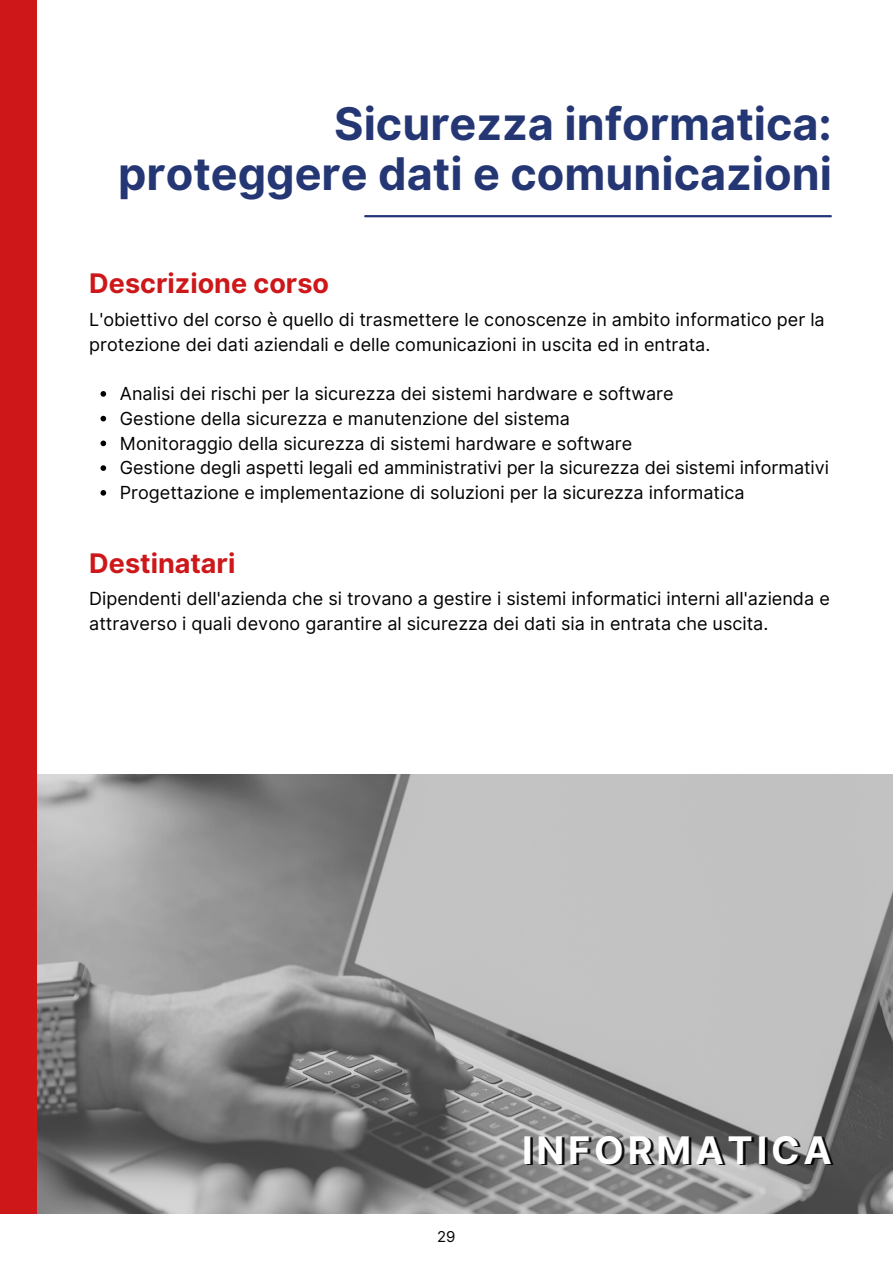
<style>
.page{position:relative;width:893px;height:1264px;background:#fff}
.page>*{position:absolute;margin:0;border:0;box-sizing:border-box;transform-origin:0 0}
.t1{font:700 45px/49.5px "Inter";color:#243774;text-align:right}
.t2{font:700 37.95px "Inter";letter-spacing:.1em;color:rgb(0 0 0/.9)}
.t3{font:700 27px "Inter";color:#cd1719}
.t4{font:18px/24.8px "Inter";color:#000}
.t5{font:15px "Inter";color:#000}
</style>
<div class="page">
<img style="left:37px;top:774px;width:855px;height:440px">
<div style="left:0;top:0;width:37px;height:1262px;background:#cd1719"></div>
<hr style="left:365px;top:215px;width:465px;height:2px;background:#243774">
<svg style="left:100px;top:391px;width:6px;height:5px"></svg>
<svg style="left:100px;top:416px;width:6px;height:5px"></svg>
<svg style="left:100px;top:440px;width:6px;height:6px"></svg>
<svg style="left:100px;top:465px;width:6px;height:6px"></svg>
<svg style="left:100px;top:490px;width:6px;height:5px"></svg>
<div style="left:0;top:1214px;width:892px;height:48px;background:#fff"></div>
<p class="t1" style="left:118px;top:99px;width:715px">Sicurezza informatica: proteggere dati e comunicazioni</p>
<p class="t3" style="left:89px;top:267px;width:241px">Descrizione corso</p>
<p class="t4" style="left:89px;top:307px;width:737px">L'obiettivo del corso è quello di trasmettere le conoscenze in ambito informatico per la protezione dei dati aziendali e delle comunicazioni in uscita ed in entrata.</p>
<p class="t4" style="left:120px;top:381px;width:555px">Analisi dei rischi per la sicurezza dei sistemi hardware e software</p>
<p class="t4" style="left:120px;top:406px;width:451px">Gestione della sicurezza e manutenzione del sistema</p>
<p class="t4" style="left:120px;top:430px;width:514px">Monitoraggio della sicurezza di sistemi hardware e software</p>
<p class="t4" style="left:120px;top:455px;width:710px">Gestione degli aspetti legali ed amministrativi per la sicurezza dei sistemi informativi</p>
<p class="t4" style="left:120px;top:480px;width:626px">Progettazione e implementazione di soluzioni per la sicurezza informatica</p>
<p class="t3" style="left:89px;top:547px;width:148px">Destinatari</p>
<p class="t4" style="left:89px;top:586px;width:742px">Dipendenti dell'azienda che si trovano a gestire i sistemi informatici interni all'azienda e attraverso i quali devono garantire al sicurezza dei dati sia in entrata che uscita.</p>
<p class="t5" style="left:437px;top:1227px;width:20px">29</p>
<p class="t2" style="left:524px;top:1128px;width:311px">INFORMATICA</p>
</div>
